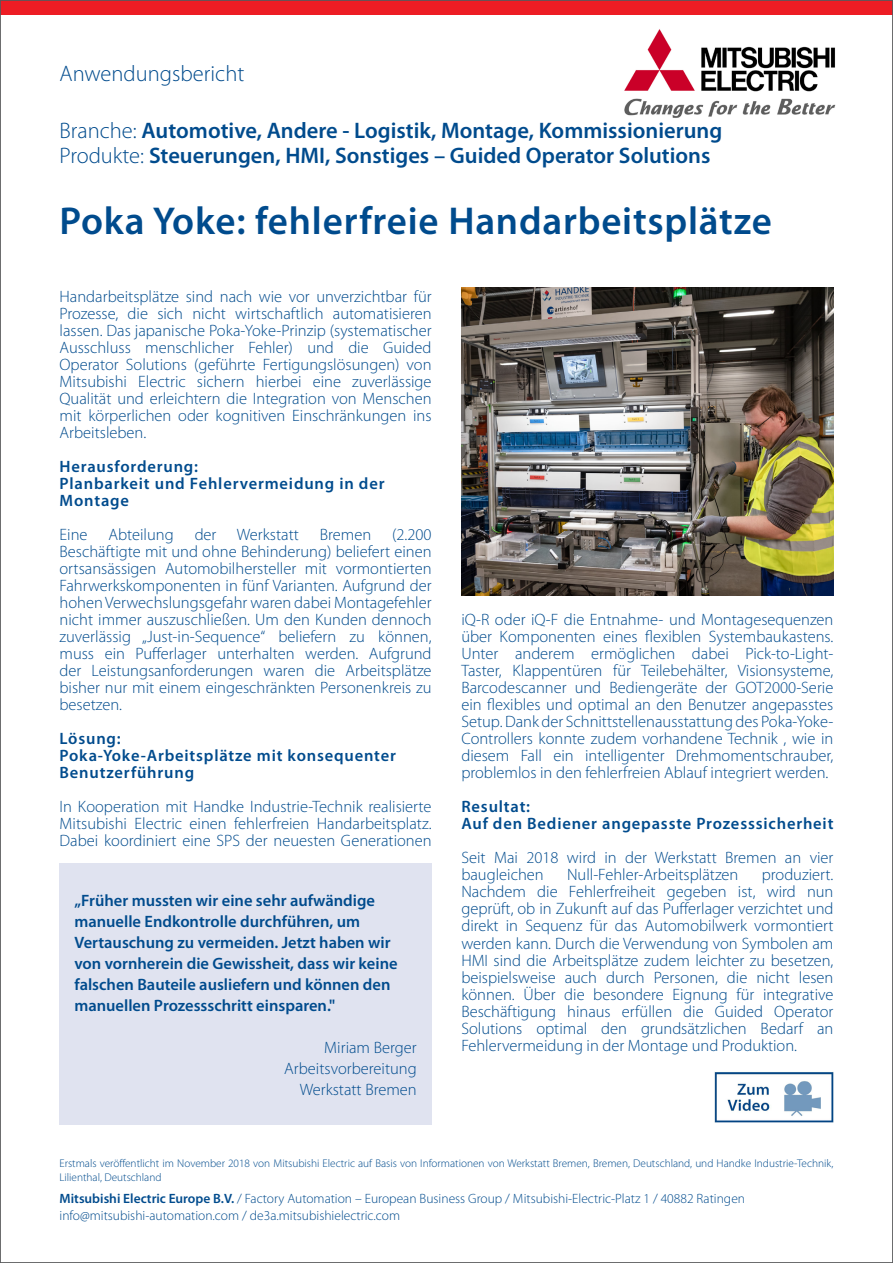
<style>
.page{position:relative;width:893px;height:1263px;background:#fff}
.page>*{position:absolute;margin:0;border:0;box-sizing:border-box;transform-origin:0 0}
.t1{font:600 39px "Myriad Pro";letter-spacing:.02em;color:#004b8d}
.t2{font:600 22.5px/24.8px "Myriad Pro";color:#004b8d}
.t3{font:300 22.5px "Myriad Pro";color:#004b8d}
.t4{font:300 16.5px/17px "Myriad Pro";color:#004b8d;text-align:justify}
.t5{font:600 16.5px/21px "Myriad Pro";color:#004b8d}
.t6{font:600 16.5px/17px "Myriad Pro";letter-spacing:.05em;color:#004b8d}
.t7{font:300 13.5px/17px "Myriad Pro";color:#004b8d}
.t8{font:300 11.25px/14.2px "Myriad Pro";color:#004b8d}
.s1{font-weight:300}
.s2{font-weight:600}
</style>
<div class="page">
<img style="left:624px;top:29px;width:212px;height:89px">
<div style="left:60px;top:863px;width:372px;height:262px;background:#e0e3f0"></div>
<img style="left:461px;top:287px;width:372px;height:308px">
<img style="left:714px;top:1072px;width:120px;height:51px">
<div style="left:0;top:0;width:893px;height:15px;background:#ed1d24"></div>
<h2 class="t3" style="left:60px;top:60px;width:186px">Anwendungsbericht</h2>
<h2 class="t2" style="left:60px;top:118px;width:664px"><span class="s1">Branche:</span> Automotive, Andere - Logistik, Montage, Kommissionierung<br><span class="s1">Produkte:</span> Steuerungen, HMI, Sonstiges – Guided Operator Solutions</h2>
<h1 class="t1" style="left:60px;top:196px;width:714px">Poka Yoke: fehlerfreie Handarbeitsplätze</h1>
<p class="t4" style="left:60px;top:288px;width:374px">Handarbeitsplätze sind nach wie vor unverzichtbar für Prozesse, die sich nicht wirtschaftlich automatisieren lassen. Das japanische Poka-Yoke-Prinzip (systematischer Ausschluss menschlicher Fehler) und die Guided Operator Solutions (geführte Fertigungslösungen) von Mitsubishi Electric sichern hierbei eine zuverlässige Qualität und erleichtern die Integration von Menschen mit körperlichen oder kognitiven Einschränkungen ins Arbeitsleben.</p>
<p class="t6" style="left:60px;top:458px;width:327px">Herausforderung:<br>Planbarkeit und Fehlervermeidung in der<br>Montage</p>
<p class="t4" style="left:60px;top:526px;width:29px">Eine</p>
<p class="t4" style="left:108px;top:526px;width:67px">Abteilung</p>
<p class="t4" style="left:195px;top:526px;width:106px">der Werkstatt</p>
<p class="t4" style="left:320px;top:526px;width:53px">Bremen</p>
<p class="t4" style="left:60px;top:526px;width:374px;text-indent:333px">(2.200<br>Beschäftigte mit und ohne Behinderung) beliefert einen ortsansässigen Automobilhersteller mit vormontierten Fahrwerkskomponenten in fünf Varianten. Aufgrund der hohen Verwechslungsgefahr waren dabei Montagefehler nicht immer auszuschließen. Um den Kunden dennoch zuverlässig „Just-in-Sequence“ beliefern zu können, muss ein Pufferlager unterhalten werden. Aufgrund der Leistungsanforderungen waren die Arbeitsplätze bisher nur mit einem eingeschränkten Personenkreis zu besetzen.</p>
<p class="t6" style="left:60px;top:730px;width:338px">Lösung:<br>Poka-Yoke-Arbeitsplätze mit konsequenter<br>Benutzerführung</p>
<p class="t4" style="left:60px;top:798px;width:374px">In Kooperation mit Handke Industrie-Technik realisierte Mitsubishi Electric einen fehlerfreien Handarbeitsplatz.<br>Dabei koordiniert eine SPS der neuesten Generationen</p>
<p class="t5" style="left:74px;top:889px;width:325px">„Früher mussten wir eine sehr aufwändige manuelle Endkontrolle durchführen, um Vertauschung zu vermeiden. Jetzt haben wir von vornherein die Gewissheit, dass wir keine falschen Bauteile ausliefern und können den manuellen Prozessschritt einsparen."</p>
<p class="t4" style="left:284px;top:1036px;width:134px;line-height:21px;text-align:right">Miriam Berger<br>Arbeitsvorbereitung<br>Werkstatt Bremen</p>
<p class="t4" style="left:461px;top:611px;width:374px">iQ-R oder iQ-F die Entnahme- und Montagesequenzen über Komponenten eines flexiblen Systembaukastens.<br>Unter anderem ermöglichen dabei Pick-to-Light-Taster, Klappentüren für Teilebehälter, Visionsysteme, Barcodescanner und Bediengeräte der GOT2000-Serie ein flexibles und optimal an den Benutzer angepasstes Setup. Dank der Schnittstellenausstattung des Poka-Yoke-Controllers konnte zudem vorhandene Technik , wie in diesem Fall ein intelligenter Drehmomentschrauber, problemlos in den fehlerfreien Ablauf integriert werden.</p>
<p class="t6" style="left:461px;top:798px;width:374px">Resultat:<br>Auf den Bediener angepasste Prozesssicherheit</p>
<p class="t4" style="left:461px;top:849px;width:374px">Seit Mai 2018 wird in der Werkstatt Bremen an vier baugleichen</p>
<p class="t4" style="left:461px;top:866px;width:374px;text-indent:300px">produziert.<br>Nachdem die Fehlerfreiheit gegeben ist, wird nun geprüft, ob in Zukunft auf das Pufferlager verzichtet und direkt in Sequenz für das Automobilwerk vormontiert werden kann. Durch die Verwendung von Symbolen am HMI sind die Arbeitsplätze zudem leichter zu besetzen, beispielsweise auch durch Personen, die nicht lesen können. Über die besondere Eignung für integrative Beschäftigung hinaus erfüllen die Guided Operator Solutions optimal den grundsätzlichen Bedarf an Fehlervermeidung in der Montage und Produktion.</p>
<p class="t4" style="left:567px;top:866px;width:173px">Null-Fehler-Arbeitsplätzen</p>
<p class="t8" style="left:60px;top:1156px;width:775px">Erstmals veröffentlicht im November 2018 von Mitsubishi Electric auf Basis von Informationen von Werkstatt Bremen, Bremen, Deutschland, und Handke Industrie-Technik,<br>Lilienthal, Deutschland</p>
<p class="t7" style="left:60px;top:1190px;width:687px"><span class="s2">Mitsubishi Electric Europe B.V.</span> / Factory Automation – European Business Group / Mitsubishi-Electric-Platz 1 / 40882 Ratingen info@mitsubishi-automation.com / de3a.mitsubishielectric.com</p>
</div>
